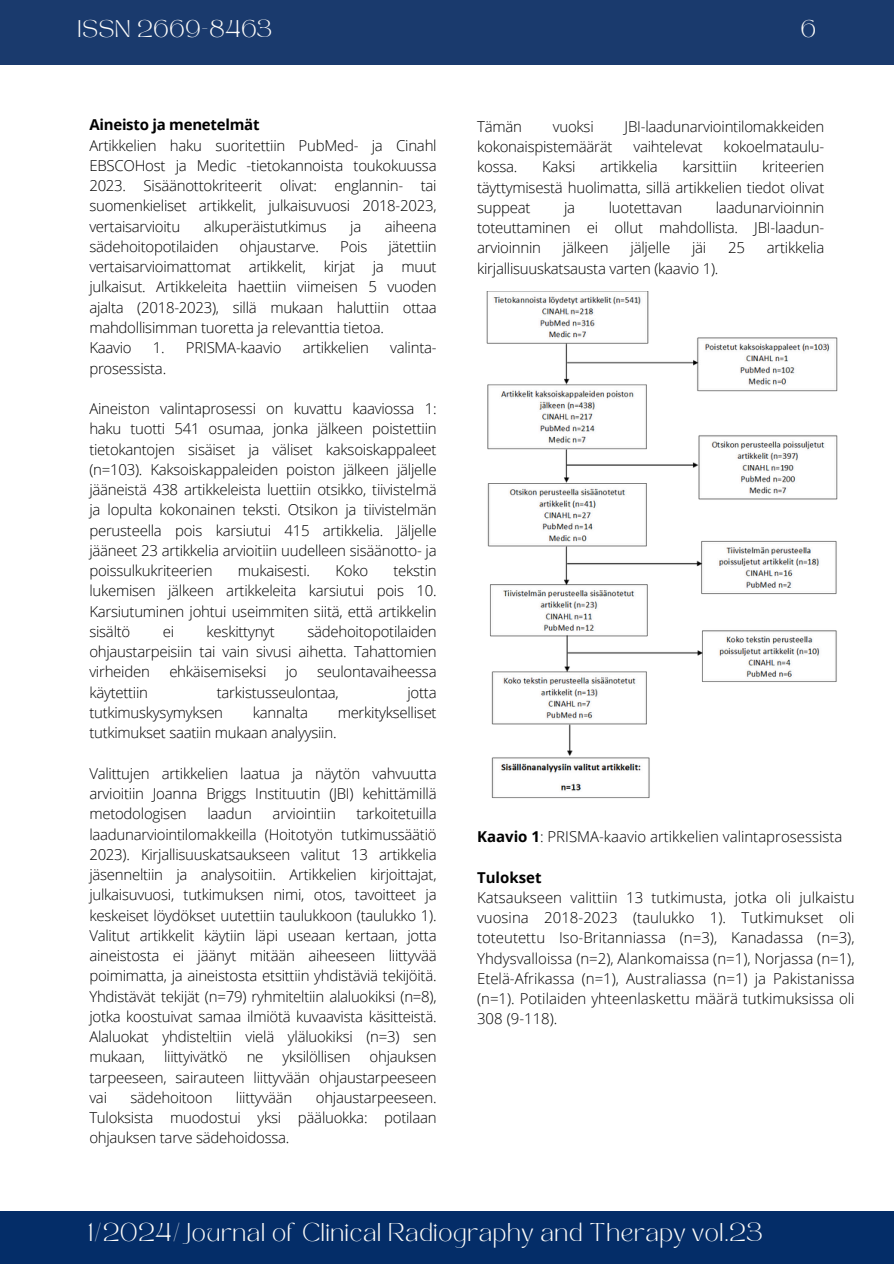
<style>
.page{position:relative;width:894px;height:1264px;background:#fff}
.page>*{position:absolute;margin:0;border:0;box-sizing:border-box;transform-origin:0 0}
.t1{font:18px "TAN MONCHERI Regular";letter-spacing:.045em;color:#fdfcfa}
.t2{font:16.95px "TAN MONCHERI Regular";letter-spacing:.045em;color:#fdfcfa}
.t3{font:300 15px/20.2px "Open Sans";letter-spacing:-.015em;color:#000;text-align:justify}
.t4{font:700 15px "Open Sans";letter-spacing:-.015em;color:#000}
.s1{font-weight:700}
</style>
<div class="page">
<div style="left:0;top:1211px;width:893px;height:52px;background:#042d68"></div>
<div style="left:0;top:0;width:893px;height:65px;background:#1a3a6d"></div>
<img style="left:486px;top:291px;width:352px;height:508px">
<p class="t2" style="left:78px;top:19px;width:196px">ISSN 2669-8463</p>
<p class="t2" style="left:800px;top:19px;width:17px">6</p>
<p class="t4" style="left:89px;top:114px;width:172px">Aineisto ja menetelmät</p>
<p class="t3" style="left:89px;top:135px;width:349px">Artikkelien haku suoritettiin PubMed- ja Cinahl EBSCOHost ja Medic -tietokannoista toukokuussa 2023. Sisäänottokriteerit olivat: englannin- tai suomenkieliset artikkelit, julkaisuvuosi 2018-2023, vertaisarvioitu</p>
<p class="t3" style="left:204px;top:216px;width:124px">alkuperäistutkimus</p>
<p class="t3" style="left:350px;top:216px;width:13px">ja</p>
<p class="t3" style="left:384px;top:216px;width:53px">aiheena</p>
<p class="t3" style="left:89px;top:236px;width:131px">sädehoitopotilaiden</p>
<p class="t3" style="left:239px;top:236px;width:81px">ohjaustarve.</p>
<p class="t3" style="left:340px;top:236px;width:29px">Pois</p>
<p class="t3" style="left:89px;top:236px;width:349px;text-indent:299px">jätettiin vertaisarvioimattomat artikkelit, kirjat ja muut julkaisut. Artikkeleita haettiin viimeisen 5 vuoden ajalta (2018-2023), sillä mukaan haluttiin ottaa mahdollisimman tuoretta ja relevanttia tietoa.</p>
<p class="t3" style="left:89px;top:337px;width:44px">Kaavio</p>
<p class="t3" style="left:153px;top:337px;width:130px">1. PRISMA-kaavio</p>
<p class="t3" style="left:302px;top:337px;width:68px">artikkelien</p>
<p class="t3" style="left:390px;top:337px;width:48px">valinta-</p>
<p class="t3" style="left:89px;top:357px;width:78px">prosessista.</p>
<p class="t3" style="left:89px;top:398px;width:349px">Aineiston valintaprosessi on kuvattu kaaviossa 1: haku tuotti 541 osumaa, jonka jälkeen poistettiin tietokantojen sisäiset ja väliset kaksoiskappaleet (n=103). Kaksoiskappaleiden poiston jälkeen jäljelle jääneistä 438 artikkeleista luettiin otsikko, tiivistelmä ja lopulta kokonainen teksti. Otsikon ja tiivistelmän perusteella pois karsiutui 415 artikkelia. Jäljelle jääneet 23 artikkelia arvioitiin uudelleen sisäänotto- ja poissulkukriteerien</p>
<p class="t3" style="left:89px;top:560px;width:349px;text-indent:304px">tekstin lukemisen jälkeen artikkeleita karsiutui pois 10.<br>Karsiutuminen johtui useimmiten siitä, että artikkelin sisältö</p>
<p class="t3" style="left:238px;top:560px;width:74px">mukaisesti.</p>
<p class="t3" style="left:335px;top:560px;width:34px">Koko</p>
<p class="t3" style="left:89px;top:621px;width:348px;text-indent:218px">sädehoitopotilaiden ohjaustarpeisiin tai vain sivusi aihetta. Tahattomien virheiden</p>
<p class="t3" style="left:163px;top:621px;width:13px">ei</p>
<p class="t3" style="left:206px;top:621px;width:70px">keskittynyt</p>
<p class="t3" style="left:169px;top:661px;width:99px">ehkäisemiseksi</p>
<p class="t3" style="left:286px;top:661px;width:13px">jo</p>
<p class="t3" style="left:317px;top:661px;width:121px">seulontavaiheessa</p>
<p class="t3" style="left:89px;top:681px;width:60px">käytettiin</p>
<p class="t3" style="left:217px;top:681px;width:123px">tarkistusseulontaa,</p>
<p class="t3" style="left:407px;top:681px;width:31px">jotta</p>
<p class="t3" style="left:89px;top:702px;width:135px">tutkimuskysymyksen</p>
<p class="t3" style="left:252px;top:702px;width:57px">kannalta</p>
<p class="t3" style="left:337px;top:702px;width:100px">merkitykselliset</p>
<p class="t3" style="left:89px;top:722px;width:248px">tutkimukset saatiin mukaan analyysiin.</p>
<p class="t3" style="left:89px;top:762px;width:349px">Valittujen artikkelien laatua ja näytön vahvuutta arvioitiin Joanna Briggs Instituutin (JBI) kehittämillä metodologisen</p>
<p class="t3" style="left:89px;top:803px;width:349px;text-indent:267px">tarkoitetuilla laadunarviointilomakkeilla (Hoitotyön tutkimussäätiö 2023). Kirjallisuuskatsaukseen valitut 13 artikkelia jäsenneltiin ja analysoitiin. Artikkelien kirjoittajat, julkaisuvuosi, tutkimuksen nimi, otos, tavoitteet ja keskeiset löydökset uutettiin taulukkoon (taulukko 1).<br>Valitut artikkelit käytiin läpi useaan kertaan, jotta aineistosta ei jäänyt mitään aiheeseen liittyvää poimimatta, ja aineistosta etsittiin yhdistäviä tekijöitä.<br>Yhdistävät tekijät (n=79) ryhmiteltiin alaluokiksi (n=8), jotka koostuivat samaa ilmiötä kuvaavista käsitteistä.<br>Alaluokat yhdisteltiin vielä yläluokiksi (n=3) sen mukaan,</p>
<p class="t3" style="left:207px;top:803px;width:46px">laadun</p>
<p class="t3" style="left:272px;top:803px;width:65px">arviointiin</p>
<p class="t3" style="left:89px;top:1046px;width:349px;text-indent:280px">ohjauksen tarpeeseen, sairauteen liittyvään ohjaustarpeeseen vai</p>
<p class="t3" style="left:164px;top:1046px;width:65px">liittyivätkö</p>
<p class="t3" style="left:246px;top:1046px;width:18px">ne</p>
<p class="t3" style="left:282px;top:1046px;width:70px">yksilöllisen</p>
<p class="t3" style="left:89px;top:1086px;width:348px;text-indent:226px">ohjaustarpeeseen.<br>Tuloksista muodostui yksi pääluokka: potilaan ohjauksen tarve sädehoidossa.</p>
<p class="t3" style="left:130px;top:1086px;width:83px">sädehoitoon</p>
<p class="t3" style="left:236px;top:1086px;width:58px">liittyvään</p>
<p class="t3" style="left:477px;top:116px;width:46px">Tämän</p>
<p class="t3" style="left:552px;top:116px;width:42px">vuoksi</p>
<p class="t3" style="left:624px;top:116px;width:201px">JBI-laadunarviointilomakkeiden</p>
<p class="t3" style="left:477px;top:136px;width:137px">kokonaispistemäärät</p>
<p class="t3" style="left:633px;top:136px;width:71px">vaihtelevat</p>
<p class="t3" style="left:723px;top:136px;width:102px">kokoelmataulu-</p>
<p class="t3" style="left:477px;top:156px;width:42px">kossa.</p>
<p class="t3" style="left:542px;top:156px;width:35px">Kaksi</p>
<p class="t3" style="left:600px;top:156px;width:59px">artikkelia</p>
<p class="t3" style="left:682px;top:156px;width:56px">karsittiin</p>
<p class="t3" style="left:477px;top:156px;width:348px;text-indent:285px">kriteerien täyttymisestä huolimatta, sillä artikkelien tiedot olivat suppeat</p>
<p class="t3" style="left:477px;top:197px;width:348px;text-indent:239px">laadunarvioinnin toteuttaminen ei ollut mahdollista. JBI-laadun&shy;arvioinnin</p>
<p class="t3" style="left:564px;top:197px;width:13px">ja</p>
<p class="t3" style="left:608px;top:197px;width:75px">luotettavan</p>
<p class="t3" style="left:562px;top:237px;width:47px">jälkeen</p>
<p class="t3" style="left:630px;top:237px;width:41px">jäljelle</p>
<p class="t3" style="left:692px;top:237px;width:16px">jäi</p>
<p class="t3" style="left:728px;top:237px;width:18px">25</p>
<p class="t3" style="left:766px;top:237px;width:59px">artikkelia</p>
<p class="t3" style="left:477px;top:258px;width:243px">kirjallisuuskatsausta varten (kaavio 1).</p>
<p class="t3" style="left:477px;top:826px;width:367px"><span class="s1">Kaavio 1</span>: PRISMA-kaavio artikkelien valintaprosessista</p>
<p class="t4" style="left:477px;top:866px;width:66px">Tulokset</p>
<h2 class="t3" style="left:477px;top:886px;width:379px">Katsaukseen valittiin 13 tutkimusta, jotka oli julkaistu vuosina 2018-2023 (taulukko 1). Tutkimukset oli toteutettu Iso-Britanniassa (n=3), Kanadassa (n=3), Yhdysvalloissa (n=2), Alankomaissa (n=1), Norjassa (n=1), Etelä-Afrikassa (n=1), Australiassa (n=1) ja Pakistanissa (n=1). Potilaiden yhteenlaskettu määrä tutkimuksissa oli 308 (9-118).</h2>
<p class="t1" style="left:89px;top:1222px;width:675px">1/2024/Journal of Clinical Radiography and Therapy vol.23</p>
</div>
